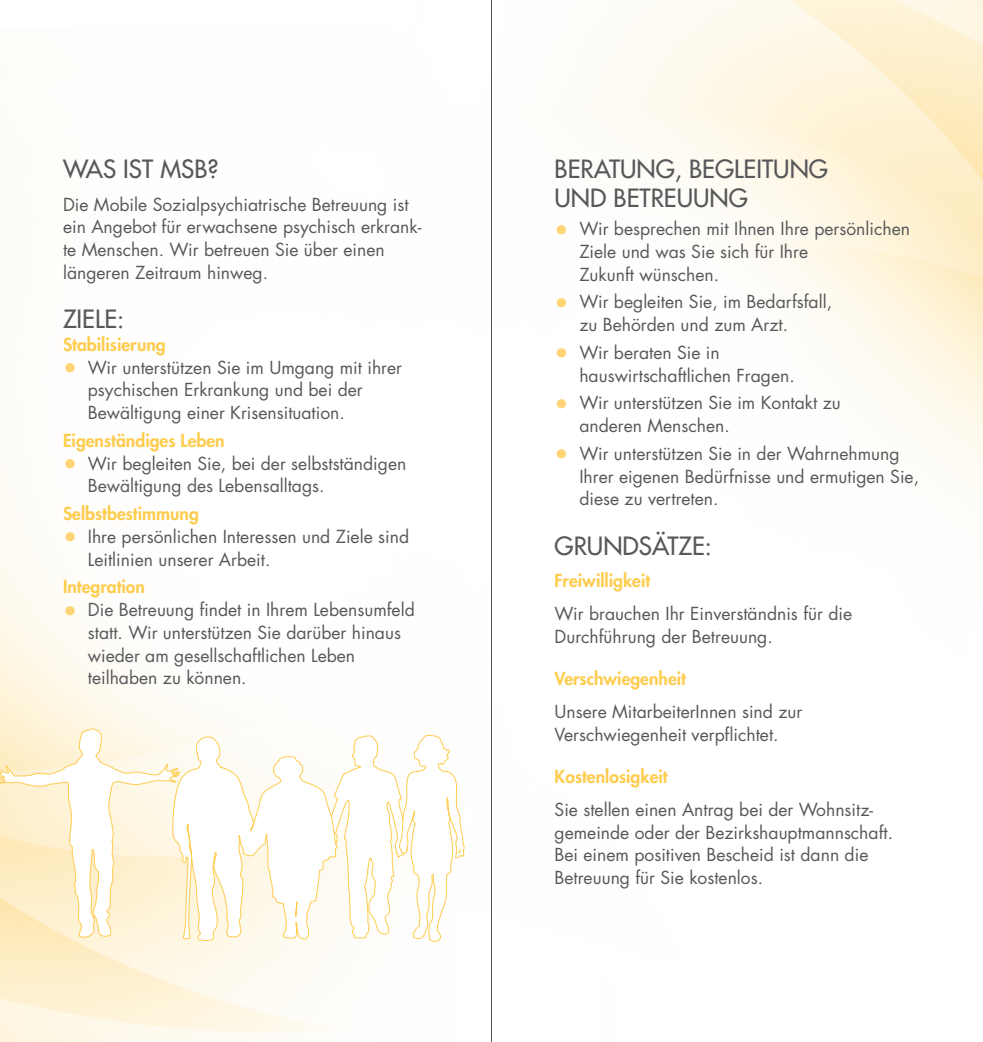
<style>
.page{position:relative;width:983px;height:1042px;background:#fff}
.page>*{position:absolute;margin:0;border:0;box-sizing:border-box;transform-origin:0 0}
.t1{font:500 24.5px/29.4px "Futura Std";color:#57585a}
.t2{font:17.5px/22.8px "Futura Std";color:#57585a}
.t3{font:800 17.5px "Futura Std";color:#fecc4e}
.s1{font-weight:800;font-size:24.5px;color:#fed474}
</style>
<div class="page">
<svg style="left:0;top:728px;width:465px;height:225px"></svg>
<hr style="left:491px;top:0;width:1px;height:1042px;background:#57585a">
<h1 class="t1" style="left:63px;top:154px;width:157px">WAS IST MSB?</h1>
<p class="t2" style="left:63px;top:193px;width:360px">Die Mobile Sozialpsychiatrische Betreuung ist ein Angebot für erwachsene psychisch erkrank&shy;te Menschen. Wir betreuen Sie über einen längeren Zeitraum hinweg.</p>
<h1 class="t1" style="left:63px;top:304px;width:63px">ZIELE:</h1>
<p class="t3" style="left:63px;top:333px;width:104px">Stabilisierung</p>
<p class="t2" style="left:88px;top:356px;width:316px;text-indent:-25px"><span class="s1">•</span> Wir unterstützen Sie im Umgang mit ihrer psychischen Erkrankung und bei der<br>Bewältigung einer Krisensituation.</p>
<p class="t3" style="left:63px;top:429px;width:163px">Eigenständiges Leben</p>
<p class="t2" style="left:88px;top:452px;width:320px;text-indent:-25px"><span class="s1">•</span> Wir begleiten Sie, bei der selbstständigen<br>Bewältigung des Lebensalltags.</p>
<p class="t3" style="left:63px;top:502px;width:137px">Selbstbestimmung</p>
<p class="t2" style="left:88px;top:525px;width:322px;text-indent:-25px"><span class="s1">•</span> Ihre persönlichen Interessen und Ziele sind<br>Leitlinien unserer Arbeit.</p>
<p class="t3" style="left:63px;top:576px;width:83px">Integration</p>
<p class="t2" style="left:88px;top:598px;width:328px;text-indent:-25px"><span class="s1">•</span> Die Betreuung findet in Ihrem Lebensumfeld statt. Wir unterstützen Sie darüber hinaus wieder am gesellschaftlichen Leben teilhaben zu können.</p>
<h1 class="t1" style="left:554px;top:154px;width:275px">BERATUNG, BEGLEITUNG<br>UND BETREUUNG</h1>
<p class="t2" style="left:579px;top:217px;width:332px;text-indent:-25px"><span class="s1">•</span> Wir besprechen mit Ihnen Ihre persönlichen<br>Ziele und was Sie sich für Ihre<br>Zukunft wünschen.</p>
<p class="t2" style="left:579px;top:291px;width:254px;text-indent:-25px"><span class="s1">•</span> Wir begleiten Sie, im Bedarfsfall, zu Behörden und zum Arzt.</p>
<p class="t2" style="left:579px;top:341px;width:217px;text-indent:-25px"><span class="s1">•</span> Wir beraten Sie in hauswirtschaftlichen Fragen.</p>
<p class="t2" style="left:579px;top:392px;width:263px;text-indent:-25px"><span class="s1">•</span> Wir unterstützen Sie im Kontakt zu anderen Menschen.</p>
<p class="t2" style="left:579px;top:442px;width:341px;text-indent:-25px"><span class="s1">•</span> Wir unterstützen Sie in der Wahrnehmung<br>Ihrer eigenen Bedürfnisse und ermutigen Sie, diese zu vertreten.</p>
<h1 class="t1" style="left:554px;top:531px;width:159px">GRUNDSÄTZE:</h1>
<p class="t3" style="left:554px;top:570px;width:97px">Freiwilligkeit</p>
<p class="t2" style="left:554px;top:602px;width:299px">Wir brauchen Ihr Einverständnis für die<br>Durchführung der Betreuung.</p>
<p class="t3" style="left:554px;top:668px;width:133px">Verschwiegenheit</p>
<p class="t2" style="left:554px;top:700px;width:249px">Unsere MitarbeiterInnen sind zur<br>Verschwiegenheit verpflichtet.</p>
<p class="t3" style="left:554px;top:766px;width:115px">Kostenlosigkeit</p>
<p class="t2" style="left:554px;top:798px;width:340px">Sie stellen einen Antrag bei der Wohnsitz&shy;gemeinde oder der Bezirkshauptmannschaft.<br>Bei einem positiven Bescheid ist dann die Betreuung für Sie kostenlos.</p>
</div>
